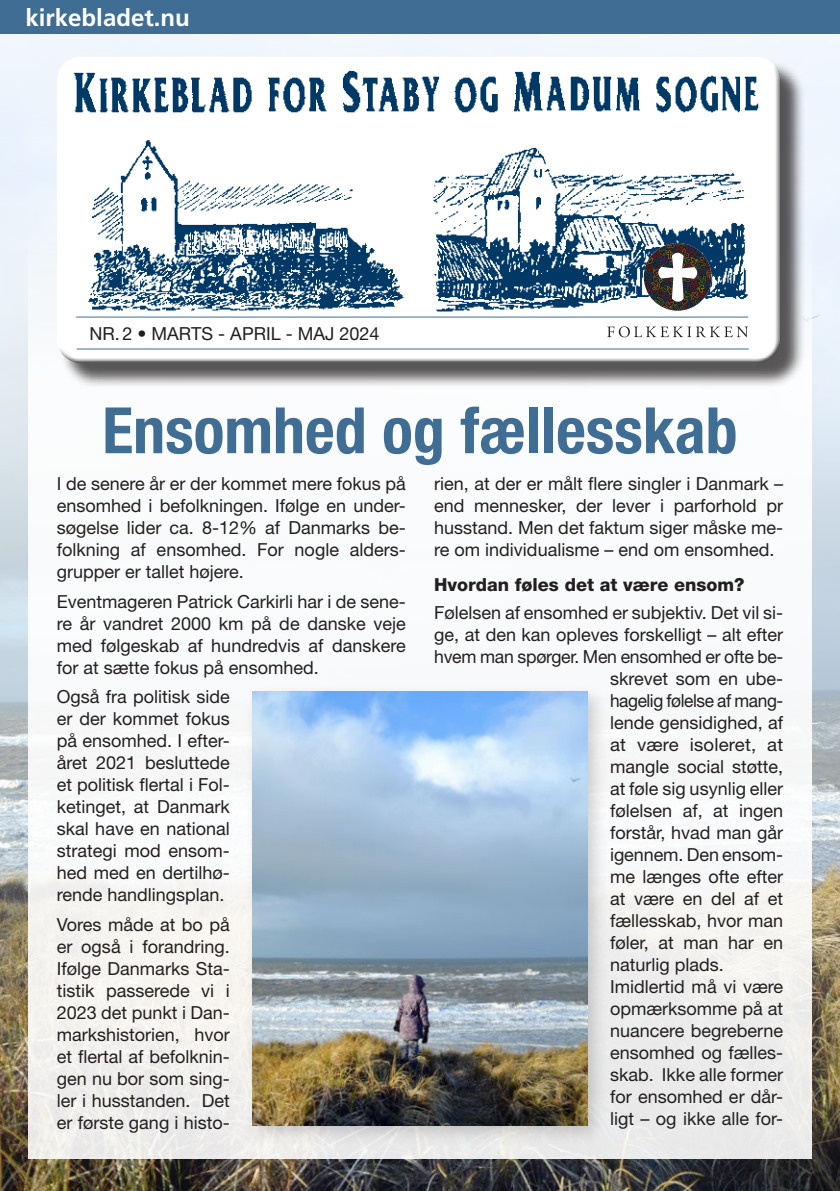
<style>
.page{position:relative;width:840px;height:1191px;background:#fff}
.page>*{position:absolute;margin:0;border:0;box-sizing:border-box;transform-origin:0 0}
.Overskrift_25{font:700 condensed 64px "Helvetica Neue LT Std";color:#406d93}
.t1{font:700 24px "Frutiger LT Std";color:#fff}
.Brødtekst_9-10_5{font:18px/22px "Helvetica Neue LT Std";color:#231f20;text-align:justify}
.Mellemrubrik_heavy{font:800 18px "Helvetica Neue LT Std";color:#231f20}
.BRØDTEKST{font:18px "Helvetica Neue LT Std";color:#231f20}
.Brødtekst_9-10_5-2{font:18px "Helvetica Neue LT Std";letter-spacing:-.025em;color:#231f20;scale:.96 1}
</style>
<div class="page">
<img style="left:0;top:33px;width:839px;height:1158px">
<div style="left:28px;top:183px;width:783px;height:975px;background:linear-gradient(to bottom,#f8fcff,#f3f1ee)"></div>
<div style="left:60px;top:60px;width:744px;height:328px;background:#231f20;opacity:.75"></div>
<div style="left:54px;top:55px;width:726px;height:298px;background:#fff"></div>
<div style="left:55px;top:64px;width:725px;height:301px;background:#231f20;opacity:.75"></div>
<svg style="left:607px;top:326px;width:140px;height:11px"></svg>
<svg style="left:643px;top:243px;width:68px;height:68px"></svg>
<div style="left:0;top:0;width:839px;height:33px;background:#406d93"></div>
<hr style="left:76px;top:316px;width:671px;height:1px;background:#406d93">
<hr style="left:77px;top:348px;width:671px;height:1px;background:#406d93">
<div style="left:243px;top:683px;width:365px;height:463px;background:#231f20;opacity:.2"></div>
<img style="left:252px;top:692px;width:335px;height:433px">
<p class="t1" style="left:26px;top:3px;width:166px">kirkebladet.nu</p>
<p class="BRØDTEKST" style="left:89px;top:322px;width:291px">NR. 2 • MARTS - APRIL - MAJ 2024</p>
<p class="Overskrift_25" style="left:102px;top:392px;width:636px">Ensomhed og fællesskab</p>
<p class="Brødtekst_9-10_5" style="left:57px;top:472px;width:350px">I de senere år er der kommet mere fokus på ensomhed i befolkningen. Ifølge en under&shy;søgelse lider ca. 8-12% af Danmarks be&shy;folkning af ensomhed. For nogle alders&shy;grupper er tallet højere.</p>
<p class="Brødtekst_9-10_5" style="left:57px;top:590px;width:350px">Eventmageren Patrick Carkirli har i de sene&shy;re år vandret 2000 km på de danske veje med følgeskab af hundredvis af danskere for at sætte fokus på ensomhed.</p>
<p class="Brødtekst_9-10_5" style="left:57px;top:685px;width:174px">Også fra politisk side er der kommet fokus på ensomhed. I efter&shy;året 2021 besluttede et politisk flertal i Fol&shy;ketinget, at Danmark skal have en national strategi mod ensom&shy;hed med en dertilhø&shy;rende handlingsplan.</p>
<p class="Brødtekst_9-10_5" style="left:57px;top:913px;width:174px">Vores måde at bo på er også i forandring.<br>Ifølge Danmarks Sta&shy;tistik passerede vi i 2023 det punkt i Dan&shy;markshistorien, hvor et flertal af befolknin&shy;gen nu bor som sing&shy;ler i husstanden. Det er første gang i histo-</p>
<p class="Brødtekst_9-10_5" style="left:434px;top:472px;width:350px">rien, at der er målt flere singler i Danmark – end mennesker, der lever i parforhold pr husstand. Men det faktum siger måske me&shy;re om individualisme – end om ensomhed.</p>
<p class="Mellemrubrik_heavy" style="left:434px;top:574px;width:312px">Hvordan føles det at være ensom?</p>
<p class="Brødtekst_9-10_5" style="left:434px;top:601px;width:348px">Følelsen af ensomhed er subjektiv. Det vil si-</p>
<p class="Brødtekst_9-10_5" style="left:434px;top:623px;width:350px">ge, at den kan opleves forskelligt – alt efter</p>
<p class="Brødtekst_9-10_5" style="left:434px;top:645px;width:350px">hvem man spørger. Men ensomhed er ofte be-</p>
<p class="Brødtekst_9-10_5" style="left:609px;top:667px;width:173px">skrevet som en ube-</p>
<p class="Brødtekst_9-10_5-2" style="left:609px;top:690px;width:182px">hagelig følelse af mang-</p>
<p class="Brødtekst_9-10_5" style="left:609px;top:711px;width:174px">lende gensidighed, af</p>
<p class="Brødtekst_9-10_5" style="left:609px;top:733px;width:174px">at være isoleret, at</p>
<p class="Brødtekst_9-10_5" style="left:609px;top:755px;width:174px">mangle social støtte,</p>
<p class="Brødtekst_9-10_5" style="left:609px;top:777px;width:174px">at føle sig usynlig eller</p>
<p class="Brødtekst_9-10_5" style="left:609px;top:799px;width:174px">følelsen af, at ingen</p>
<p class="Brødtekst_9-10_5" style="left:609px;top:821px;width:174px">forstår, hvad man går</p>
<p class="Brødtekst_9-10_5" style="left:609px;top:843px;width:173px">igennem. Den ensom-</p>
<p class="Brødtekst_9-10_5" style="left:609px;top:865px;width:174px">me længes ofte efter</p>
<p class="Brødtekst_9-10_5" style="left:609px;top:887px;width:174px">at være en del af et</p>
<p class="Brødtekst_9-10_5" style="left:609px;top:909px;width:174px">fællesskab, hvor man</p>
<p class="Brødtekst_9-10_5" style="left:609px;top:931px;width:174px">føler, at man har en</p>
<p class="Brødtekst_9-10_5" style="left:609px;top:953px;width:115px">naturlig plads.</p>
<p class="Brødtekst_9-10_5" style="left:609px;top:975px;width:174px">Imidlertid må vi være opmærksomme på at nuancere begreberne ensomhed og fælles&shy;skab. Ikke alle former for ensomhed er dår&shy;ligt – og ikke alle for-</p>
</div>
